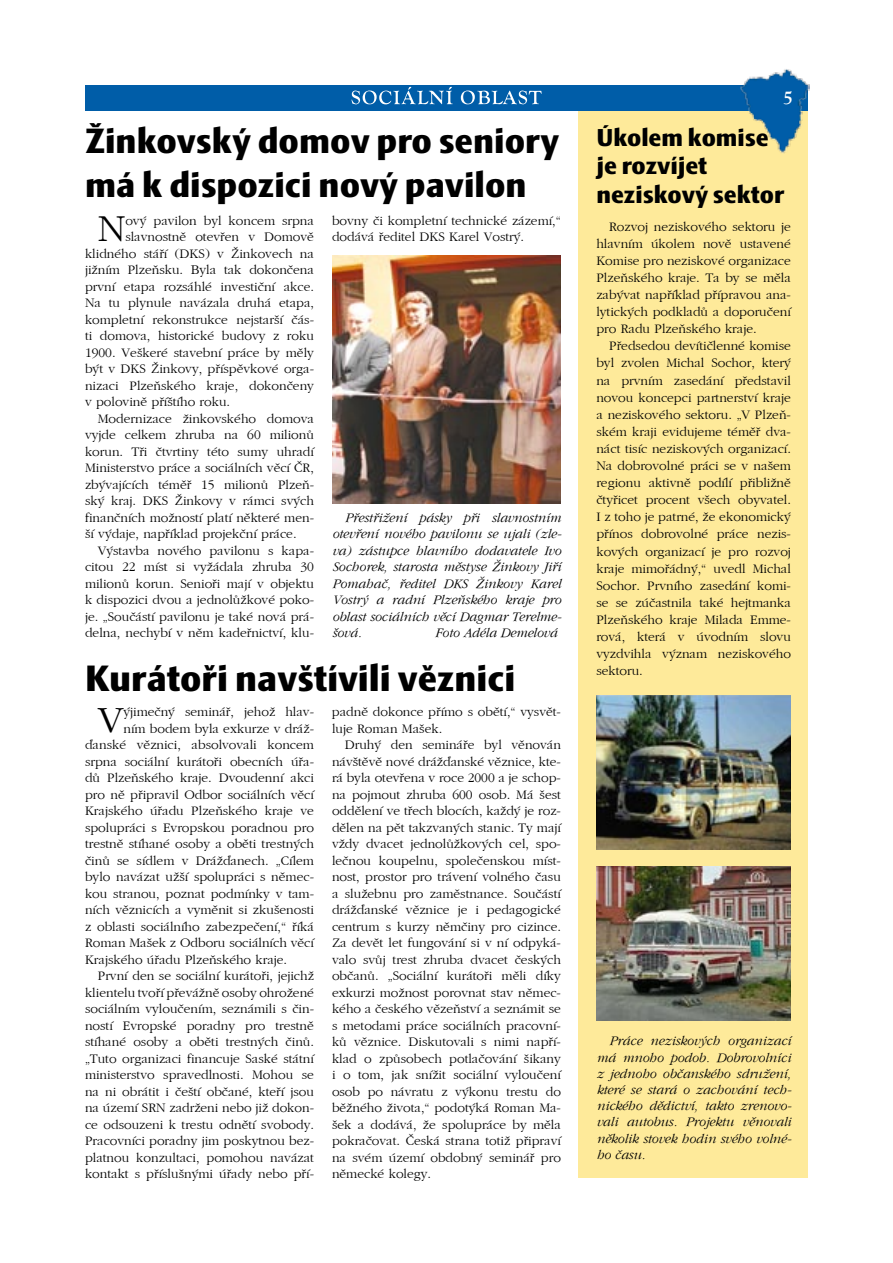
<style>
.page{position:relative;width:893px;height:1263px;background:#fff}
.page>*{position:absolute;margin:0;border:0;box-sizing:border-box;transform-origin:0 0}
.t1{font:40.05px "Gatineau";color:#000}
.t2{font:39.45px "Gatineau";color:#000}
.t3{font:36px "Skoda Sans Black CE";color:#000}
.t4{font:34.5px/43.2px "Skoda Sans Black CE";color:#000}
.t5{font:24px/28.8px "Skoda Sans Black CE";color:#000}
.t6{font:700 22.5px "Golden Old Style";color:#fff}
.t7{font:13.5px/16.5px "Gatineau";color:#000;text-align:justify}
.t8{font:italic 13.5px/16.5px "Gatineau";color:#000;text-align:justify}
</style>
<div class="page">
<div style="left:579px;top:99px;width:229px;height:1079px;background:#feea9a"></div>
<div style="left:85px;top:85px;width:723px;height:26px;background:#005da8"></div>
<img style="left:741px;top:69px;width:68px;height:84px">
<img style="left:332px;top:256px;width:229px;height:247px">
<img style="left:596px;top:695px;width:195px;height:154px">
<img style="left:596px;top:866px;width:195px;height:155px">
<svg style="left:351px;top:87px;width:191px;height:17px"></svg>
<h3 class="t4" style="left:85px;top:120px;width:476px">Žinkovský domov pro seniory má k dispozici nový pavilon</h3>
<h2 class="t2" style="left:98px;top:206px;width:29px">N</h2>
<p class="t7" style="left:125px;top:212px;width:190px">ový pavilon byl koncem srpna</p>
<p class="t7" style="left:332px;top:212px;width:230px">bovny či kompletní technické zázemí,“ dodává ředitel DKS Karel Vostrý.</p>
<p class="t7" style="left:125px;top:229px;width:190px">slavnostně otevřen v Domově</p>
<p class="t7" style="left:85px;top:245px;width:230px">klidného stáří (DKS) v Žinkovech na</p>
<p class="t7" style="left:85px;top:262px;width:230px">jižním Plzeňsku. Byla tak dokončena</p>
<p class="t7" style="left:85px;top:278px;width:230px">první etapa rozsáhlé investiční akce.</p>
<p class="t7" style="left:85px;top:295px;width:230px">Na tu plynule navázala druhá etapa,</p>
<p class="t7" style="left:85px;top:311px;width:230px">kompletní rekonstrukce nejstarší čás-</p>
<p class="t7" style="left:85px;top:328px;width:230px">ti domova, historické budovy z roku</p>
<p class="t7" style="left:85px;top:344px;width:230px">1900. Veškeré stavební práce by měly</p>
<p class="t7" style="left:85px;top:361px;width:230px">být v DKS Žinkovy, příspěvkové orga-</p>
<p class="t7" style="left:85px;top:377px;width:230px">nizaci Plzeňského kraje, dokončeny</p>
<p class="t7" style="left:85px;top:394px;width:147px">v polovině příštího roku.</p>
<p class="t7" style="left:98px;top:410px;width:218px">Modernizace žinkovského domova</p>
<p class="t7" style="left:85px;top:427px;width:230px">vyjde celkem zhruba na 60 milionů</p>
<p class="t7" style="left:85px;top:443px;width:230px">korun. Tři čtvrtiny této sumy uhradí</p>
<p class="t7" style="left:85px;top:460px;width:230px">Ministerstvo práce a sociálních věcí ČR,</p>
<p class="t7" style="left:85px;top:476px;width:230px">zbývajících téměř 15 milionů Plzeň-</p>
<p class="t7" style="left:85px;top:493px;width:230px">ský kraj. DKS Žinkovy v rámci svých</p>
<p class="t7" style="left:85px;top:509px;width:230px">finančních možností platí některé men-</p>
<p class="t7" style="left:85px;top:526px;width:213px">ší výdaje, například projekční práce.</p>
<p class="t7" style="left:98px;top:542px;width:218px">Výstavba nového pavilonu s kapa-</p>
<p class="t7" style="left:85px;top:559px;width:230px">citou 22 míst si vyžádala zhruba 30</p>
<p class="t7" style="left:85px;top:575px;width:230px">milionů korun. Senioři mají v objektu</p>
<p class="t7" style="left:85px;top:592px;width:230px">k dispozici dvou a jednolůžkové poko-</p>
<p class="t7" style="left:85px;top:608px;width:230px">je. „Součástí pavilonu je také nová prá-</p>
<p class="t7" style="left:85px;top:625px;width:230px">delna, nechybí v něm kadeřnictví, klu-</p>
<p class="t8" style="left:332px;top:509px;width:231px;text-indent:13px">Přestřižení pásky při slavnostním otevření nového pavilonu se ujali (zle&shy;va) zástupce hlavního dodavatele Ivo Sochorek, starosta městyse Žinkovy Jiří Pomahač, ředitel DKS Žinkovy Karel Vostrý a radní Plzeňského kraje pro oblast sociálních věcí Dagmar Terelme&shy;šová.</p>
<p class="t8" style="left:435px;top:625px;width:124px">Foto Adéla Demelová</p>
<h3 class="t3" style="left:85px;top:658px;width:432px">Kurátoři navštívili věznici</h3>
<h1 class="t1" style="left:98px;top:697px;width:27px">V</h1>
<p class="t7" style="left:123px;top:703px;width:192px">ýjimečný seminář, jehož hlav-</p>
<p class="t7" style="left:332px;top:703px;width:230px">padně dokonce přímo s obětí,“ vysvět&shy;luje Roman Mašek.</p>
<p class="t7" style="left:332px;top:736px;width:230px;text-indent:13px">Druhý den semináře byl věnován návštěvě nové drážďanské věznice, kte&shy;rá byla otevřena v roce 2000 a je schop&shy;na pojmout zhruba 600 osob. Má šest oddělení ve třech blocích, každý je roz&shy;dělen na pět takzvaných stanic. Ty mají vždy dvacet jednolůžkových cel, spo&shy;lečnou koupelnu, společenskou míst&shy;nost, prostor pro trávení volného času a služebnu pro zaměstnance. Součástí drážďanské věznice je i pedagogické centrum s kurzy němčiny pro cizince.<br>Za devět let fungování si v ní odpyká&shy;valo svůj trest zhruba dvacet českých občanů. „Sociální kurátoři měli díky exkurzi možnost porovnat stav němec&shy;kého a českého vězeňství a seznámit se s metodami práce sociálních pracovní&shy;ků věznice. Diskutovali s nimi napří&shy;klad o způsobech potlačování šikany i o tom, jak snížit sociální vyloučení osob po návratu z výkonu trestu do běžného života,“ podotýká Roman Ma&shy;šek a dodává, že spolupráce by měla pokračovat. Česká strana totiž připraví na svém území obdobný seminář pro německé kolegy.</p>
<p class="t7" style="left:123px;top:720px;width:192px">ním bodem byla exkurze v dráž-</p>
<p class="t7" style="left:85px;top:736px;width:230px">ďanské věznici, absolvovali koncem</p>
<p class="t7" style="left:85px;top:753px;width:230px">srpna sociální kurátoři obecních úřa-</p>
<p class="t7" style="left:85px;top:769px;width:230px">dů Plzeňského kraje. Dvoudenní akci</p>
<p class="t7" style="left:85px;top:786px;width:230px">pro ně připravil Odbor sociálních věcí</p>
<p class="t7" style="left:85px;top:802px;width:230px">Krajského úřadu Plzeňského kraje ve</p>
<p class="t7" style="left:85px;top:819px;width:230px">spolupráci s Evropskou poradnou pro</p>
<p class="t7" style="left:85px;top:835px;width:230px">trestně stíhané osoby a oběti trestných</p>
<p class="t7" style="left:85px;top:852px;width:230px">činů se sídlem v Drážďanech. „Cílem</p>
<p class="t7" style="left:85px;top:868px;width:230px">bylo navázat užší spolupráci s němec-</p>
<p class="t7" style="left:85px;top:885px;width:230px">kou stranou, poznat podmínky v tam-</p>
<p class="t7" style="left:85px;top:901px;width:230px">ních věznicích a vyměnit si zkušenosti</p>
<p class="t7" style="left:85px;top:918px;width:230px">z oblasti sociálního zabezpečení,“ říká</p>
<p class="t7" style="left:85px;top:934px;width:230px">Roman Mašek z Odboru sociálních věcí</p>
<p class="t7" style="left:85px;top:951px;width:204px">Krajského úřadu Plzeňského kraje.</p>
<p class="t7" style="left:98px;top:967px;width:218px">První den se sociální kurátoři, jejichž</p>
<p class="t7" style="left:85px;top:984px;width:230px">klientelu tvoří převážně osoby ohrožené</p>
<p class="t7" style="left:85px;top:1000px;width:230px">sociálním vyloučením, seznámili s čin-</p>
<p class="t7" style="left:85px;top:1017px;width:230px">ností Evropské poradny pro trestně</p>
<p class="t7" style="left:85px;top:1033px;width:230px">stíhané osoby a oběti trestných činů.</p>
<p class="t7" style="left:85px;top:1050px;width:230px">„Tuto organizaci financuje Saské státní</p>
<p class="t7" style="left:85px;top:1066px;width:230px">ministerstvo spravedlnosti. Mohou se</p>
<p class="t7" style="left:85px;top:1083px;width:230px">na ni obrátit i čeští občané, kteří jsou</p>
<p class="t7" style="left:85px;top:1099px;width:230px">na území SRN zadrženi nebo již dokon-</p>
<p class="t7" style="left:85px;top:1116px;width:230px">ce odsouzeni k trestu odnětí svobody.</p>
<p class="t7" style="left:85px;top:1132px;width:230px">Pracovníci poradny jim poskytnou bez-</p>
<p class="t7" style="left:85px;top:1149px;width:230px">platnou konzultaci, pomohou navázat</p>
<p class="t7" style="left:85px;top:1165px;width:230px">kontakt s příslušnými úřady nebo pří-</p>
<h3 class="t6" style="left:783px;top:85px;width:12px">5</h3>
<h3 class="t5" style="left:596px;top:123px;width:189px">Úkolem komise je rozvíjet neziskový sektor</h3>
<p class="t7" style="left:596px;top:218px;width:196px;line-height:17.1px;text-indent:13px">Rozvoj neziskového sektoru je hlavním úkolem nově ustavené Komise pro neziskové organizace Plzeňského kraje. Ta by se měla zabývat například přípravou ana&shy;lytických podkladů a doporučení pro Radu Plzeňského kraje.</p>
<p class="t7" style="left:596px;top:337px;width:196px;line-height:17.1px;text-indent:13px">Předsedou devítičlenné komise byl zvolen Michal Sochor, který na prvním zasedání představil novou koncepci partnerství kraje a neziskového sektoru. „V Plzeň&shy;ském kraji evidujeme téměř dva&shy;náct tisíc neziskových organizací.<br>Na dobrovolné práci se v našem regionu aktivně podílí přibližně čtyřicet procent všech obyvatel.<br>I z toho je patrné, že ekonomický přínos dobrovolné práce nezis&shy;kových organizací je pro rozvoj kraje mimořádný,“ uvedl Michal Sochor. Prvního zasedání komi&shy;se se zúčastnila také hejtmanka Plzeňského kraje Milada Emme&shy;rová, která v úvodním slovu vyzdvihla význam neziskového sektoru.</p>
<p class="t8" style="left:596px;top:1033px;width:197px;text-indent:13px">Práce neziskových organizací má mnoho podob. Dobrovolníci z jednoho občanského sdružení, které se stará o zachování tech&shy;nického dědictví, takto zrenovo&shy;vali autobus. Projektu věnovali několik stovek hodin svého volné&shy;ho času.</p>
</div>
